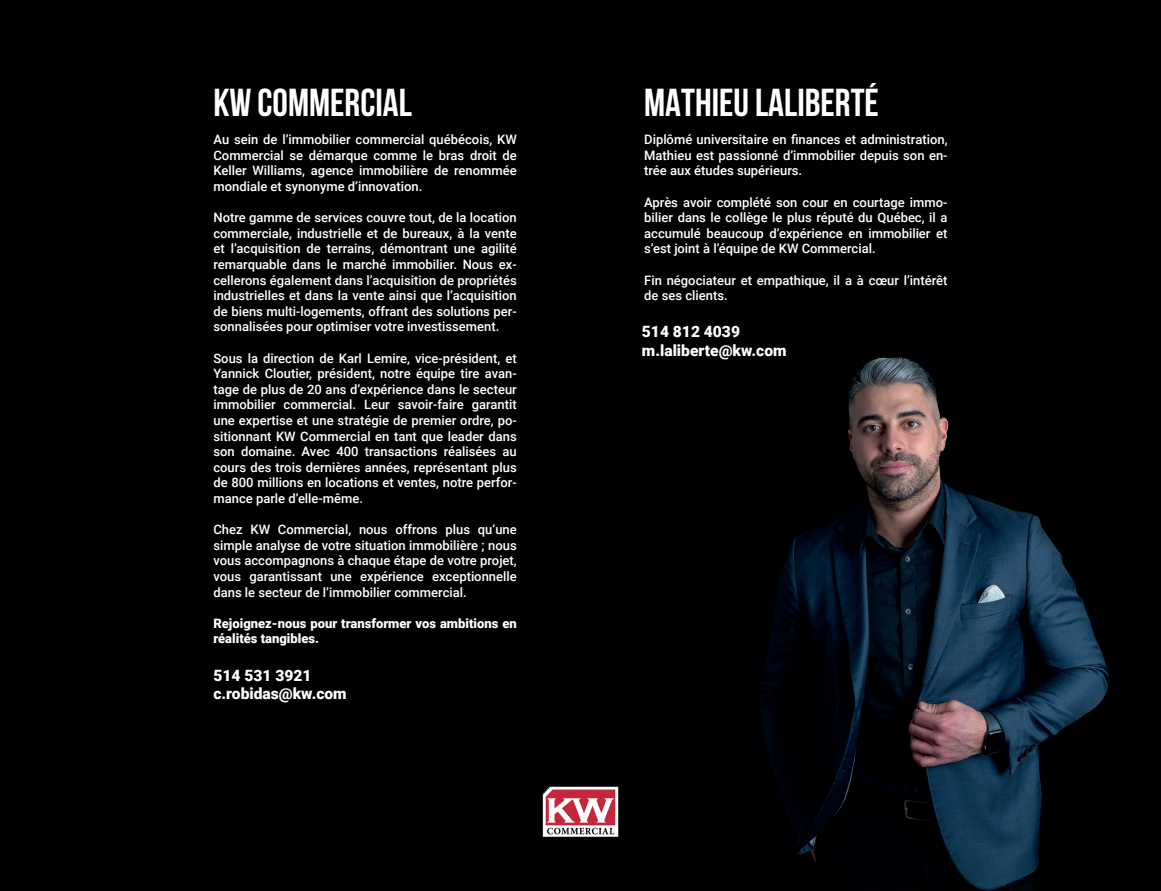
<style>
.page{position:relative;width:1161px;height:891px;background:#000001}
.page>*{position:absolute;margin:0;border:0;box-sizing:border-box;transform-origin:0 0}
.t1{font:700 39px "Bebas Neue";color:#fff}
.t2{font:900 15.6px/18.1px "Roboto";color:#fff}
.t3{font:500 13.05px/15.6px "Roboto";color:#fff;text-align:justify}
.t4{font:900 13.05px/15.6px "Roboto";color:#fff}
</style>
<div class="page">
<img style="left:759px;top:357px;width:350px;height:534px">
<img style="left:542px;top:786px;width:77px;height:51px">
<h1 class="t1" style="left:213px;top:81px;width:200px">KW COMMERCIAL</h1>
<h1 class="t1" style="left:644px;top:81px;width:236px">MATHIEU LALIBERTÉ</h1>
<p class="t3" style="left:213px;top:131px;width:305px">Au sein de l’immobilier commercial québécois, KW Commercial se démarque comme le bras droit de Keller Williams, agence immobilière de renommée mondiale et synonyme d’innovation.</p>
<p class="t3" style="left:213px;top:209px;width:305px">Notre gamme de services couvre tout, de la location commerciale, industrielle et de bureaux, à la vente et l’acquisition de terrains, démontrant une agilité remarquable dans le marché immobilier. Nous ex&shy;cellerons également dans l’acquisition de propriétés industrielles et dans la vente ainsi que l’acquisition de biens multi-logements, offrant des solutions per&shy;sonnalisées pour optimiser votre investissement.</p>
<p class="t3" style="left:213px;top:350px;width:305px">Sous la direction de Karl Lemire, vice-président, et Yannick Cloutier, président, notre équipe tire avan&shy;tage de plus de 20 ans d’expérience dans le secteur immobilier commercial. Leur savoir-faire garantit une expertise et une stratégie de premier ordre, po&shy;sitionnant KW Commercial en tant que leader dans son domaine. Avec 400 transactions réalisées au cours des trois dernières années, représentant plus de 800 millions en locations et ventes, notre perfor&shy;mance parle d’elle-même.</p>
<p class="t3" style="left:213px;top:521px;width:305px">Chez KW Commercial, nous offrons plus qu’une simple analyse de votre situation immobilière ; nous vous accompagnons à chaque étape de votre projet, vous garantissant une expérience exceptionnelle dans le secteur de l’immobilier commercial.</p>
<p class="t4" style="left:213px;top:615px;width:305px">Rejoignez-nous pour transformer vos ambitions en réalités tangibles.</p>
<p class="t2" style="left:213px;top:666px;width:135px">514 531 3921 c.robidas@kw.com</p>
<p class="t3" style="left:644px;top:131px;width:305px">Diplômé universitaire en finances et administration, Mathieu est passionné d’immobilier depuis son en&shy;trée aux études supérieurs.</p>
<p class="t3" style="left:644px;top:194px;width:305px">Après avoir complété son cour en courtage immo&shy;bilier dans le collège le plus réputé du Québec, il a accumulé beaucoup d’expérience en immobilier et s’est joint à l’équipe de KW Commercial.</p>
<p class="t3" style="left:644px;top:272px;width:305px">Fin négociateur et empathique, il a à cœur l’intérêt de ses clients.</p>
<p class="t2" style="left:642px;top:322px;width:146px">514 812 4039 m.laliberte@kw.com</p>
</div>
